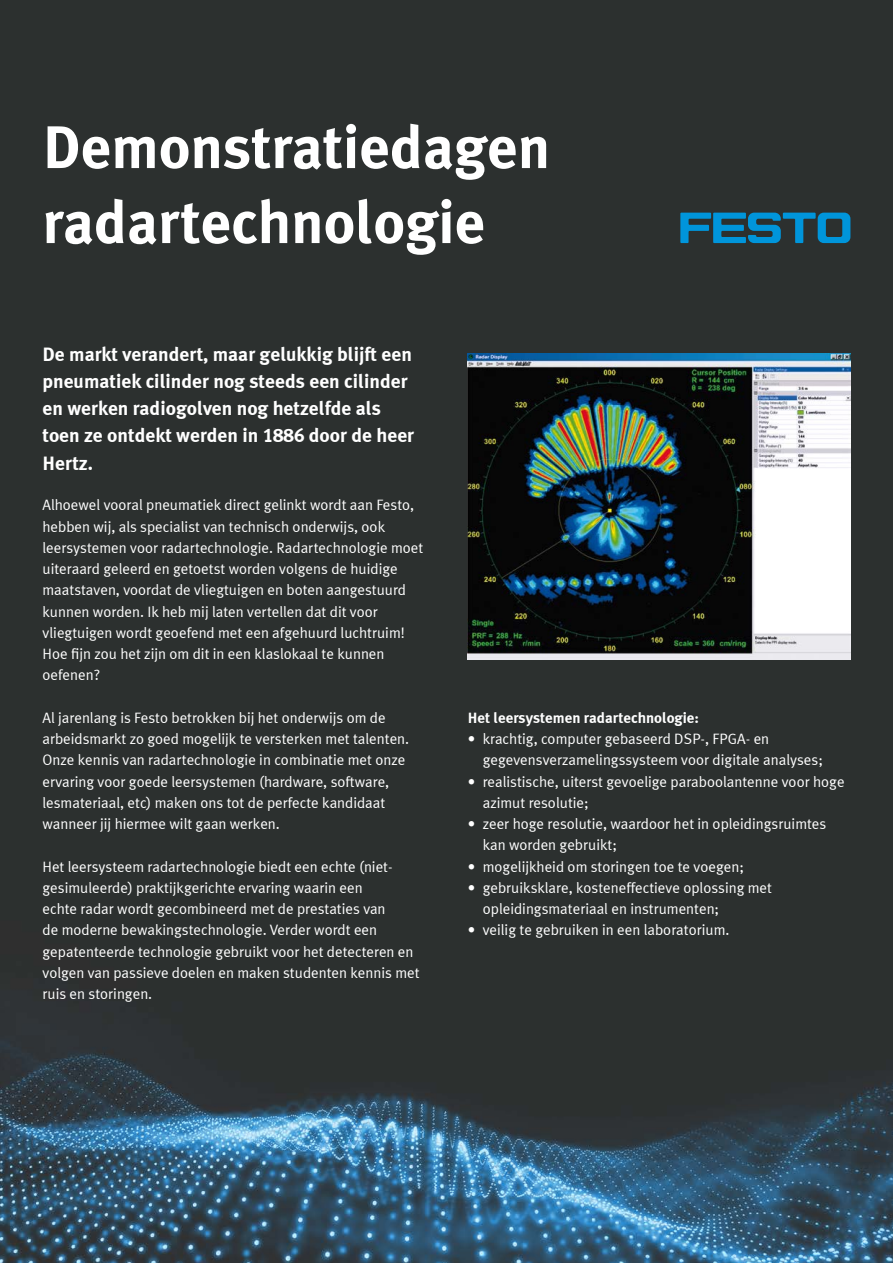
<style>
.page{position:relative;width:893px;height:1263px;background:#fff}
.page>*{position:absolute;margin:0;border:0;box-sizing:border-box;transform-origin:0 0}
.t1{font:700 60px/75px "Meta Plus LF";color:#fff}
.t2{font:700 19.5px/27px "Meta Plus LF";color:#fff}
.t3{font:15px/21.3px "Meta Plus LF";color:#fff}
.t4{font:700 15px "Meta Plus LF";color:#fff}
</style>
<div class="page">
<img style="left:0;top:0;width:893px;height:1263px">
<svg style="left:680px;top:213px;width:170px;height:30px;background:#136990"></svg>
<img style="left:468px;top:353px;width:382px;height:306px">
<h1 class="t1" style="left:43px;top:108px;width:509px">Demonstratiedagen radartechnologie</h1>
<h2 class="t2" style="left:43px;top:341px;width:373px">De markt verandert, maar gelukkig blijft een pneumatiek cilinder nog steeds een cilinder en werken radiogolven nog hetzelfde als toen ze ontdekt werden in 1886 door de heer Hertz.</h2>
<p class="t3" style="left:43px;top:494px;width:382px">Alhoewel vooral pneumatiek direct gelinkt wordt aan Festo, hebben wij, als specialist van technisch onderwijs, ook leersystemen voor radartechnologie. Radartechnologie moet uiteraard geleerd en getoetst worden volgens de huidige maatstaven, voordat de vliegtuigen en boten aangestuurd kunnen worden. Ik heb mij laten vertellen dat dit voor vliegtuigen wordt geoefend met een afgehuurd luchtruim!<br>Hoe fijn zou het zijn om dit in een klaslokaal te kunnen oefenen?</p>
<p class="t3" style="left:43px;top:707px;width:368px">Al jarenlang is Festo betrokken bij het onderwijs om de arbeidsmarkt zo goed mogelijk te versterken met talenten.<br>Onze kennis van radartechnologie in combinatie met onze ervaring voor goede leersystemen (hardware, software, lesmateriaal, etc) maken ons tot de perfecte kandidaat wanneer jij hiermee wilt gaan werken.</p>
<p class="t3" style="left:43px;top:855px;width:379px">Het leersysteem radartechnologie biedt een echte (niet&shy;gesimuleerde) praktijkgerichte ervaring waarin een<br>echte radar wordt gecombineerd met de prestaties van<br>de moderne bewakingstechnologie. Verder wordt een gepatenteerde technologie gebruikt voor het detecteren en volgen van passieve doelen en maken studenten kennis met ruis en storingen.</p>
<p class="t4" style="left:468px;top:708px;width:233px">Het leersystemen radartechnologie:</p>
<p class="t3" style="left:483px;top:728px;width:342px;text-indent:-15px">• krachtig, computer gebaseerd DSP-, FPGA- en gegevensverzamelingssysteem voor digitale analyses;</p>
<p class="t3" style="left:483px;top:770px;width:363px;text-indent:-15px">• realistische, uiterst gevoelige paraboolantenne voor hoge azimut resolutie;</p>
<p class="t3" style="left:483px;top:813px;width:345px;text-indent:-15px">• zeer hoge resolutie, waardoor het in opleidingsruimtes kan worden gebruikt;</p>
<p class="t3" style="left:468px;top:855px;width:278px">• mogelijkheid om storingen toe te voegen;</p>
<p class="t3" style="left:483px;top:877px;width:291px;text-indent:-15px">• gebruiksklare, kosteneffectieve oplossing met opleidingsmateriaal en instrumenten;</p>
<p class="t3" style="left:468px;top:919px;width:263px">• veilig te gebruiken in een laboratorium.</p>
</div>
